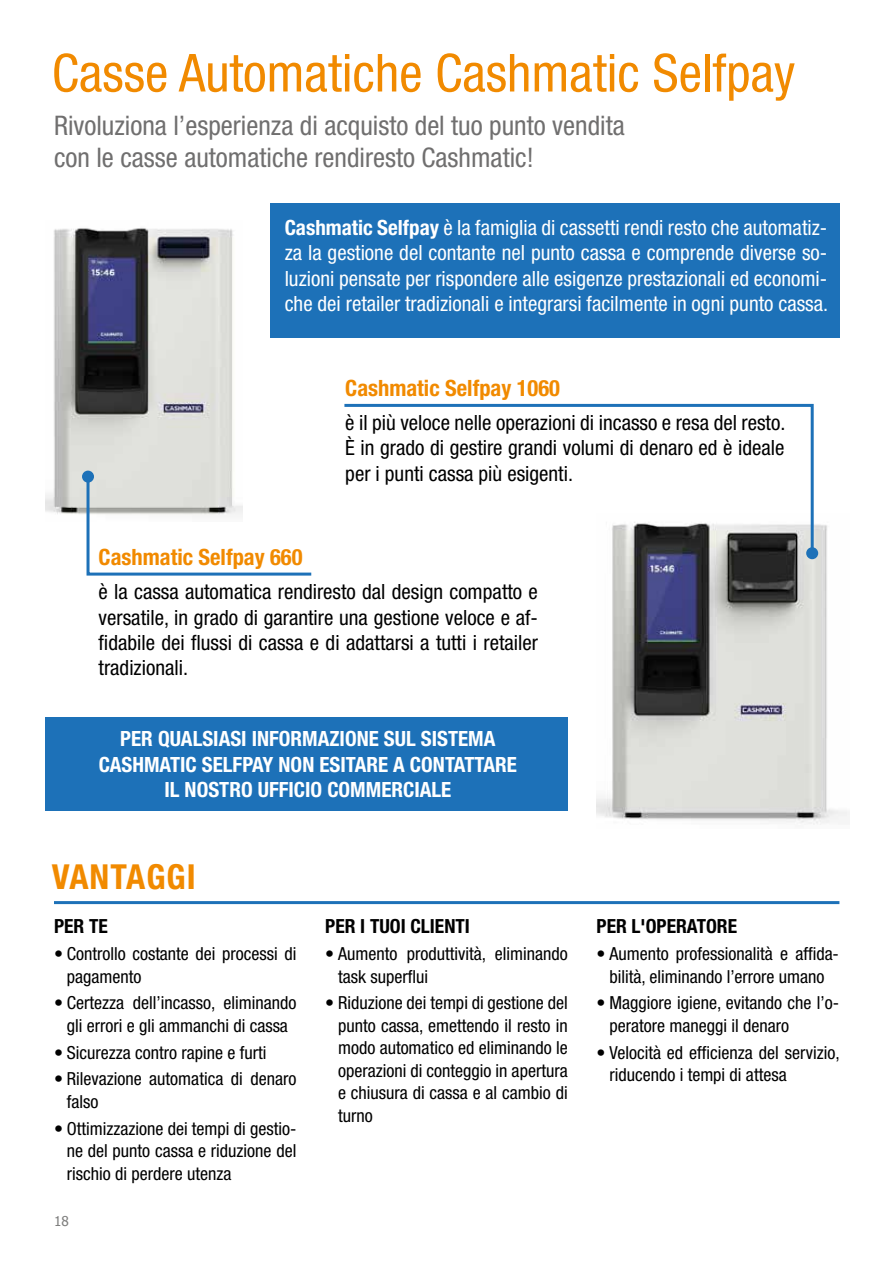
<style>
.page{position:relative;width:893px;height:1263px;background:#fff}
.page>*{position:absolute;margin:0;border:0;box-sizing:border-box;transform-origin:0 0}
.t1{font:condensed 52.5px "Helvetica Neue LT Std";color:#f18a00}
.t2{font:700 condensed 34.5px "Helvetica Neue";letter-spacing:.03em;color:#f18a00}
.t3{font:condensed 27px/32.4px "Helvetica Neue LT Std";color:#706f6f}
.t4{font:700 condensed 22.5px "Helvetica Neue";color:#f18a00}
.t5{font:condensed 21px/25.5px "Helvetica Neue LT Std";color:#000;text-align:justify}
.t6{font:condensed 21px/25.5px "Helvetica Neue LT Std";color:#fff;text-align:justify}
.t7{font:700 condensed 21px/25.5px "Helvetica Neue";color:#fff;text-align:center}
.t8{font:700 condensed 19.5px "Helvetica Neue";color:#000}
.t9{font:condensed 18px/22.5px "Helvetica Neue LT Std";color:#000}
.t10{font:13.5px "Tahoma";color:#7e7e7d}
.s1{font-family:"Helvetica Neue";font-weight:700}
</style>
<div class="page">
<div style="left:270px;top:203px;width:569px;height:135px;background:#1d71b8"></div>
<img style="left:45px;top:228px;width:188px;height:286px">
<svg style="left:85px;top:474px;width:227px;height:102px"></svg>
<div style="left:82px;top:471px;width:12px;height:12px;background:#1d71b8;border-radius:50%"></div>
<img style="left:597px;top:524px;width:253px;height:301px">
<svg style="left:344px;top:403px;width:471px;height:153px"></svg>
<div style="left:806px;top:547px;width:12px;height:12px;background:#1d71b8;border-radius:50%"></div>
<hr style="left:54px;top:901px;width:785px;height:3px;background:#1d71b8">
<div style="left:45px;top:717px;width:523px;height:94px;background:#1d71b8"></div>
<h1 class="t1" style="left:52px;top:43px;width:745px">Casse Automatiche Cashmatic Selfpay</h1>
<h3 class="t3" style="left:54px;top:109px;width:572px">Rivoluziona l’esperienza di acquisto del tuo punto vendita con le casse automatiche rendiresto Cashmatic!</h3>
<p class="t6" style="left:285px;top:214px;width:545px"><span class="s1">Cashmatic Selfpay</span> è la famiglia di cassetti rendi resto che automatiz&shy;za la gestione del contante nel punto cassa e comprende diverse so&shy;luzioni pensate per rispondere alle esigenze prestazionali ed economi&shy;che dei retailer tradizionali e integrarsi facilmente in ogni punto cassa.</p>
<p class="t4" style="left:345px;top:374px;width:216px">Cashmatic Selfpay 1060</p>
<p class="t5" style="left:345px;top:410px;width:442px">è il più veloce nelle operazioni di incasso e resa del resto.<br>È in grado di gestire grandi volumi di denaro ed è ideale per i punti cassa più esigenti.</p>
<p class="t4" style="left:99px;top:543px;width:205px">Cashmatic Selfpay 660</p>
<p class="t5" style="left:99px;top:579px;width:441px">è la cassa automatica rendiresto dal design compatto e versatile, in grado di garantire una gestione veloce e af&shy;fidabile dei flussi di cassa e di adattarsi a tutti i retailer tradizionali.</p>
<p class="t7" style="left:99px;top:726px;width:420px">PER QUALSIASI INFORMAZIONE SUL SISTEMA<br>CASHMATIC SELFPAY NON ESITARE A CONTATTARE<br>IL NOSTRO UFFICIO COMMERCIALE</p>
<h2 class="t2" style="left:52px;top:855px;width:145px">VANTAGGI</h2>
<p class="t8" style="left:54px;top:914px;width:55px">PER TE</p>
<p class="t9" style="left:67px;top:942px;width:231px;text-indent:-13px">• Controllo costante dei processi di pagamento</p>
<p class="t9" style="left:54px;top:991px;width:244px;text-align:center">• Certezza dell’incasso, eliminando gli errori e gli ammanchi di cassa</p>
<p class="t9" style="left:54px;top:1041px;width:214px">• Sicurezza contro rapine e furti</p>
<p class="t9" style="left:67px;top:1067px;width:231px;text-indent:-13px">• Rilevazione automatica di denaro falso</p>
<p class="t9" style="left:67px;top:1117px;width:231px;text-align:justify;text-indent:-13px">• Ottimizzazione dei tempi di gestio&shy;ne del punto cassa e riduzione del rischio di perdere utenza</p>
<p class="t10" style="left:54px;top:1212px;width:16px">18</p>
<p class="t8" style="left:325px;top:914px;width:146px">PER I TUOI CLIENTI</p>
<p class="t9" style="left:338px;top:942px;width:231px;text-indent:-13px">• Aumento produttività, eliminando task superflui</p>
<p class="t9" style="left:338px;top:991px;width:231px;text-align:justify;text-indent:-13px">• Riduzione dei tempi di gestione del punto cassa, emettendo il resto in modo automatico ed eliminando le operazioni di conteggio in apertura e chiusura di cassa e al cambio di turno</p>
<p class="t8" style="left:597px;top:914px;width:142px">PER L'OPERATORE</p>
<p class="t9" style="left:597px;top:942px;width:244px;text-align:center">• Aumento professionalità e affida&shy;bilità, eliminando l’errore umano</p>
<p class="t9" style="left:609px;top:991px;width:231px;text-indent:-13px">• Maggiore igiene, evitando che l’o&shy;peratore maneggi il denaro</p>
<p class="t9" style="left:609px;top:1041px;width:232px;text-indent:-13px">• Velocità ed efficienza del servizio, riducendo i tempi di attesa</p>
</div>
